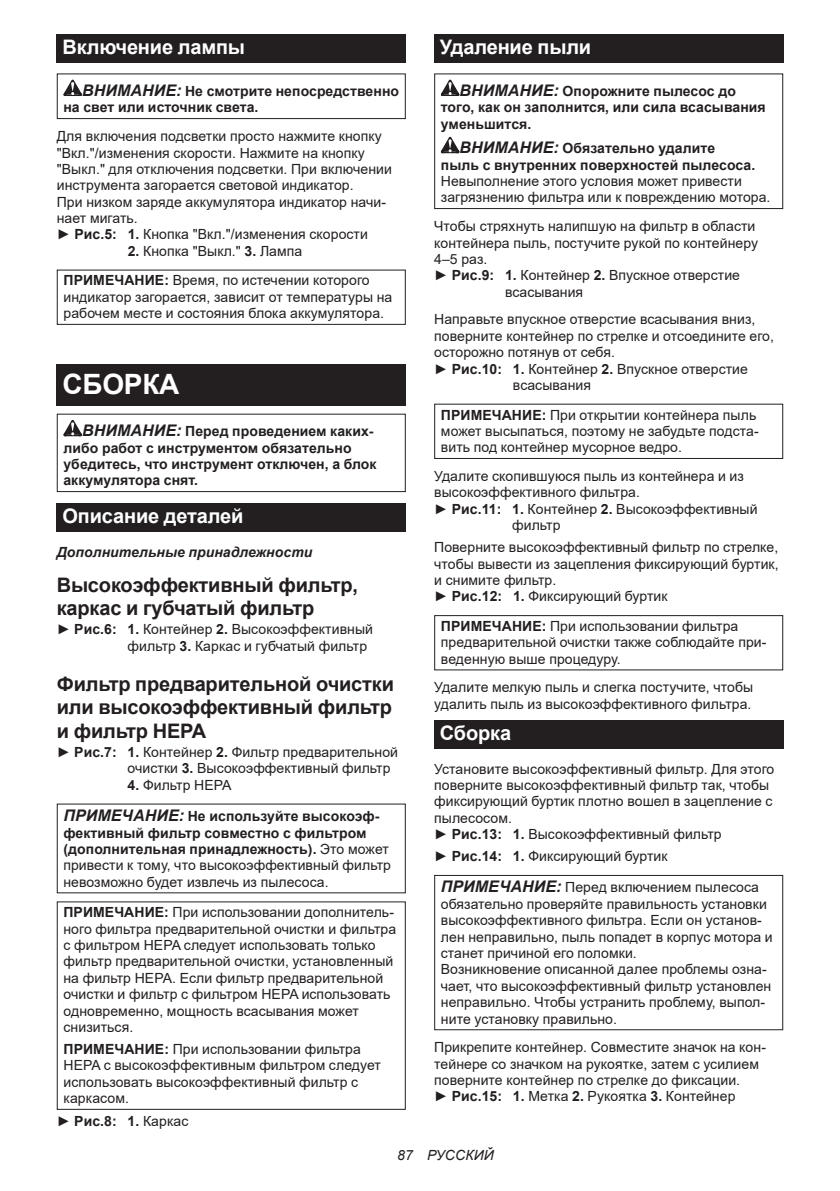
<style>
.page{position:relative;width:840px;height:1191px;background:#fff}
.page>*{position:absolute;margin:0;border:0;box-sizing:border-box;transform-origin:0 0}
.t1{font:700 28px "Arial";letter-spacing:-.01em;color:#fff}
.t2{font:700 20px/23.4px "Arial";letter-spacing:-.01em;color:#231f20}
.t3{font:700 20px "Arial";letter-spacing:-.01em;color:#fff}
.t4{font:14px/16.4px "Arial";letter-spacing:.005em;color:#231f20}
.t5{font:700 14px/16.4px "Arial";letter-spacing:.005em;color:#231f20}
.t6{font:italic 700 14px "Arial";letter-spacing:.005em;color:#231f20}
.t7{font:italic 14px "Arial";letter-spacing:.005em;color:#231f20}
.s1{font-style:italic;font-size:16px}
.s2{font-weight:700}
.s3{font-weight:400}
.s4{font-weight:700;font-style:italic;font-size:16px}
</style>
<div class="page">
<div style="left:57px;top:34px;width:348px;height:29px;background:#231f20"></div>
<svg style="left:63px;top:80px;width:19px;height:16px"></svg>
<div style="left:57px;top:73px;width:348px;height:46px;border:1px solid #231f20"></div>
<div style="left:57px;top:269px;width:348px;height:56px;border:1px solid #231f20"></div>
<div style="left:57px;top:364px;width:348px;height:41px;background:#231f20"></div>
<svg style="left:63px;top:420px;width:19px;height:16px"></svg>
<div style="left:57px;top:414px;width:348px;height:78px;border:1px solid #231f20"></div>
<div style="left:57px;top:503px;width:348px;height:29px;background:#231f20"></div>
<div style="left:434px;top:34px;width:348px;height:29px;background:#231f20"></div>
<svg style="left:440px;top:80px;width:19px;height:16px"></svg>
<svg style="left:440px;top:137px;width:19px;height:16px"></svg>
<div style="left:434px;top:73px;width:348px;height:136px;border:1px solid #231f20"></div>
<div style="left:434px;top:404px;width:348px;height:55px;border:1px solid #231f20"></div>
<div style="left:434px;top:615px;width:348px;height:55px;border:1px solid #231f20"></div>
<div style="left:434px;top:720px;width:348px;height:28px;background:#231f20"></div>
<div style="left:434px;top:875px;width:348px;height:155px;border:1px solid #231f20"></div>
<h2 class="t3" style="left:62px;top:33px;width:184px">Включение лампы</h2>
<p class="t5" style="left:63px;top:83px;width:337px;text-indent:19px"><span class="s1">ВНИМАНИЕ:</span> Не смотрите непосредственно на свет или источник света.</p>
<p class="t4" style="left:57px;top:128px;width:336px">Для включения подсветки просто нажмите кнопку "Вкл."/изменения скорости. Нажмите на кнопку "Выкл." для отключения подсветки. При включении инструмента загорается световой индикатор.<br>При низком заряде аккумулятора индикатор начи&shy;нает мигать.<br>► <span class="s2">Рис.5: 1.</span> Кнопка "Вкл."/изменения скорости</p>
<p class="t4" style="left:63px;top:236px;width:307px;line-height:29.6px;text-align:center"><span class="s2">2.</span> Кнопка "Выкл." <span class="s2">3.</span> Лампа<br><span class="s2">ПРИМЕЧАНИЕ:</span> Время, по истечении которого</p>
<p class="t4" style="left:63px;top:288px;width:330px">индикатор загорается, зависит от температуры на рабочем месте и состояния блока аккумулятора.</p>
<h1 class="t1" style="left:62px;top:365px;width:118px">СБОРКА</h1>
<p class="t5" style="left:63px;top:423px;width:314px;text-indent:19px"><span class="s1">ВНИМАНИЕ:</span> Перед проведением каких&shy;либо работ с инструментом обязательно убедитесь, что инструмент отключен, а блок аккумулятора снят.</p>
<h2 class="t3" style="left:62px;top:502px;width:182px">Описание деталей</h2>
<p class="t6" style="left:57px;top:542px;width:257px">Дополнительные принадлежности</p>
<h2 class="t2" style="left:57px;top:573px;width:302px">Высокоэффективный фильтр, каркас и губчатый фильтр</h2>
<p class="t4" style="left:127px;top:621px;width:247px;text-indent:-71px">► <span class="s2">Рис.6: 1.</span> Контейнер <span class="s2">2.</span> Высокоэффективный фильтр <span class="s2">3.</span> Каркас и губчатый фильтр</p>
<h2 class="t2" style="left:57px;top:672px;width:338px;text-align:justify">Фильтр предварительной очистки или высокоэффективный фильтр и фильтр HEPA</h2>
<p class="t4" style="left:127px;top:744px;width:272px;text-indent:-71px">► <span class="s2">Рис.7: 1.</span> Контейнер <span class="s2">2.</span> Фильтр предварительной очистки <span class="s2">3.</span> Высокоэффективный фильтр</p>
<p class="t4" style="left:128px;top:776px;width:105px"><span class="s2">4.</span> Фильтр HEPA</p>
<p class="t5" style="left:63px;top:808px;width:329px"><span class="s1">ПРИМЕЧАНИЕ:</span> Не используйте высокоэф&shy;фективный фильтр совместно с фильтром (дополнительная принадлежность). <span class="s3">Это может привести к тому, что высокоэффективный фильтр невозможно будет извлечь из пылесоса.</span></p>
<p class="t4" style="left:63px;top:904px;width:334px"><span class="s2">ПРИМЕЧАНИЕ:</span> При использовании дополнитель&shy;ного фильтра предварительной очистки и фильтра с фильтром HEPA следует использовать только фильтр предварительной очистки, установленный на фильтр HEPA. Если фильтр предварительной очистки и фильтр с фильтром HEPA использовать одновременно, мощность всасывания может снизиться.</p>
<p class="t4" style="left:63px;top:1040px;width:319px"><span class="s2">ПРИМЕЧАНИЕ:</span> При использовании фильтра HEPA с высокоэффективным фильтром следует использовать высокоэффективный фильтр с каркасом.</p>
<p class="t5" style="left:57px;top:1113px;width:133px"><span class="s3">►</span> Рис.8: 1. <span class="s3">Каркас</span></p>
<h2 class="t3" style="left:439px;top:33px;width:153px">Удаление пыли</h2>
<p class="t5" style="left:440px;top:83px;width:326px;text-indent:19px"><span class="s1">ВНИМАНИЕ:</span> Опорожните пылесос до того, как он заполнится, или сила всасывания уменьшится.</p>
<p class="t5" style="left:440px;top:140px;width:316px;text-indent:19px"><span class="s1">ВНИМАНИЕ:</span> Обязательно удалите пыль с внутренних поверхностей пылесоса.</p>
<p class="t4" style="left:440px;top:173px;width:331px">Невыполнение этого условия может привести загрязнению фильтра или к повреждению мотора.</p>
<p class="t4" style="left:434px;top:218px;width:322px">Чтобы стряхнуть налипшую на фильтр в области</p>
<p class="t4" style="left:434px;top:234px;width:325px">контейнера пыль, постучите рукой по контейнеру</p>
<p class="t4" style="left:434px;top:251px;width:55px">4–5 раз.</p>
<p class="t4" style="left:434px;top:267px;width:307px">► <span class="s2">Рис.9: 1.</span> Контейнер <span class="s2">2.</span> Впускное отверстие</p>
<p class="t4" style="left:505px;top:283px;width:80px">всасывания</p>
<p class="t4" style="left:434px;top:311px;width:322px">Направьте впускное отверстие всасывания вниз,</p>
<p class="t4" style="left:434px;top:327px;width:341px">поверните контейнер по стрелке и отсоедините его,</p>
<p class="t4" style="left:434px;top:344px;width:182px">осторожно потянув от себя.</p>
<p class="t4" style="left:434px;top:360px;width:315px">► <span class="s2">Рис.10: 1.</span> Контейнер <span class="s2">2.</span> Впускное отверстие</p>
<p class="t4" style="left:512px;top:377px;width:80px">всасывания</p>
<p class="t4" style="left:440px;top:406px;width:319px"><span class="s2">ПРИМЕЧАНИЕ:</span> При открытии контейнера пыль может высыпаться, поэтому не забудьте подста&shy;вить под контейнер мусорное ведро.</p>
<p class="t4" style="left:434px;top:468px;width:311px">Удалите скопившуюся пыль из контейнера и из</p>
<p class="t4" style="left:434px;top:484px;width:207px">высокоэффективного фильтра.</p>
<p class="t4" style="left:434px;top:500px;width:325px">► <span class="s2">Рис.11: 1.</span> Контейнер <span class="s2">2.</span> Высокоэффективный</p>
<p class="t4" style="left:512px;top:517px;width:50px">фильтр</p>
<p class="t4" style="left:434px;top:539px;width:346px">Поверните высокоэффективный фильтр по стрелке, чтобы вывести из зацепления фиксирующий буртик, и снимите фильтр.<br>► <span class="s2">Рис.12: 1.</span> Фиксирующий буртик</p>
<p class="t4" style="left:440px;top:618px;width:327px"><span class="s2">ПРИМЕЧАНИЕ:</span> При использовании фильтра предварительной очистки также соблюдайте при&shy;веденную выше процедуру.</p>
<p class="t4" style="left:434px;top:679px;width:320px">Удалите мелкую пыль и слегка постучите, чтобы удалить пыль из высокоэффективного фильтра.</p>
<h2 class="t3" style="left:439px;top:719px;width:73px">Сборка</h2>
<p class="t4" style="left:434px;top:760px;width:341px">Установите высокоэффективный фильтр. Для этого поверните высокоэффективный фильтр так, чтобы фиксирующий буртик плотно вошел в зацепление с пылесосом.<br>► <span class="s2">Рис.13: 1.</span> Высокоэффективный фильтр</p>
<p class="t4" style="left:434px;top:848px;width:235px">► <span class="s2">Рис.14: 1.</span> Фиксирующий буртик</p>
<p class="t4" style="left:440px;top:879px;width:333px"><span class="s4">ПРИМЕЧАНИЕ:</span> Перед включением пылесоса обязательно проверяйте правильность установки высокоэффективного фильтра. Если он установ&shy;лен неправильно, пыль попадет в корпус мотора и станет причиной его поломки.<br>Возникновение описанной далее проблемы озна&shy;чает, что высокоэффективный фильтр установлен неправильно. Чтобы устранить проблему, выпол&shy;ните установку правильно.</p>
<p class="t4" style="left:434px;top:1039px;width:333px">Прикрепите контейнер. Совместите значок на кон&shy;тейнере со значком на рукоятке, затем с усилием поверните контейнер по стрелке до фиксации.<br>► <span class="s2">Рис.15: 1.</span> Метка <span class="s2">2.</span> Рукоятка <span class="s2">3.</span> Контейнер</p>
<p class="t7" style="left:397px;top:1146px;width:98px">87 РУССКИЙ</p>
</div>
